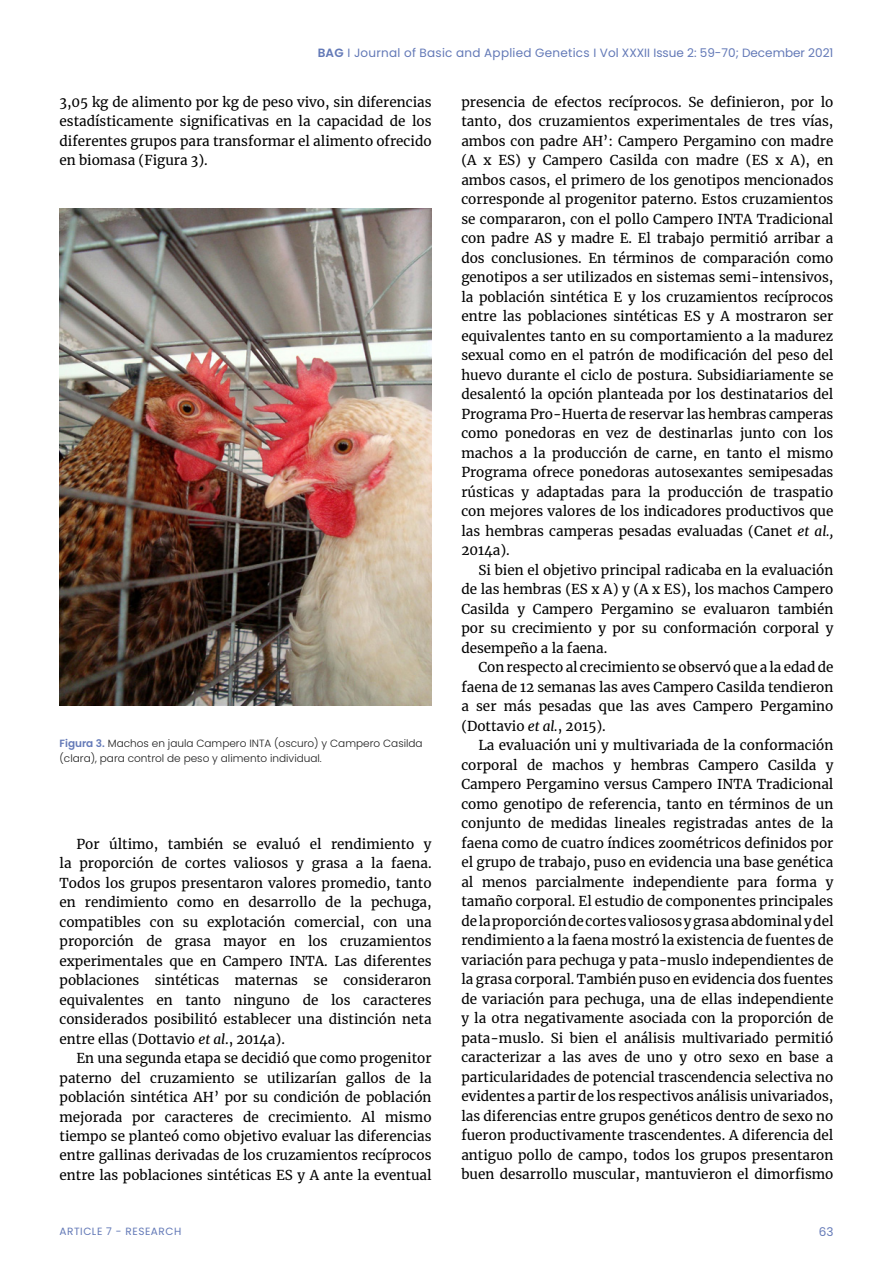
<style>
.page{position:relative;width:893px;height:1263px;background:#fff}
.page>*{position:absolute;margin:0;border:0;box-sizing:border-box;transform-origin:0 0}
.t1{font:13.5px/19.5px "Merriweather";color:#000;text-align:justify}
.t2{font:12px "Poppins";letter-spacing:.02em;color:#6379b7}
.t3{font:300 10.5px/15px "Poppins";color:#1f1f1f}
.t4{font:10.5px "Poppins";letter-spacing:.05em;color:#6379b7}
.s1{font-weight:600}
.s2{font-style:italic}
.s3{font-weight:600;color:#6379b7}
</style>
<div class="page">
<img style="left:59px;top:208px;width:373px;height:497px">
<p class="t2" style="left:318px;top:46px;width:517px"><span class="s1">BAG</span> I Journal of Basic and Applied Genetics I Vol XXXII Issue 2: 59-70; December 2021</p>
<p class="t1" style="left:60px;top:92px;width:374px">3,05 kg de alimento por kg de peso vivo, sin diferencias estadísticamente significativas en la capacidad de los diferentes grupos para transformar el alimento ofrecido en biomasa (Figura 3).</p>
<p class="t1" style="left:461px;top:92px;width:374px">presencia de efectos recíprocos. Se definieron, por lo tanto, dos cruzamientos experimentales de tres vías, ambos con padre AH’: Campero Pergamino con madre (A x ES) y Campero Casilda con madre (ES x A), en ambos casos, el primero de los genotipos mencionados corresponde al progenitor paterno. Estos cruzamientos se compararon, con el pollo Campero INTA Tradicional con padre AS y madre E. El trabajo permitió arribar a dos conclusiones. En términos de comparación como genotipos a ser utilizados en sistemas semi-intensivos, la población sintética E y los cruzamientos recíprocos entre las poblaciones sintéticas ES y A mostraron ser equivalentes tanto en su comportamiento a la madurez sexual como en el patrón de modificación del peso del huevo durante el ciclo de postura. Subsidiariamente se desalentó la opción planteada por los destinatarios del Programa Pro-Huerta de reservar las hembras camperas como ponedoras en vez de destinarlas junto con los machos a la producción de carne, en tanto el mismo Programa ofrece ponedoras autosexantes semipesadas rústicas y adaptadas para la producción de traspatio con mejores valores de los indicadores productivos que las hembras camperas pesadas evaluadas (Canet <span class="s2">et al., </span>2014a).</p>
<p class="t1" style="left:461px;top:560px;width:374px;text-indent:17px">Si bien el objetivo principal radicaba en la evaluación de las hembras (ES x A) y (A x ES), los machos Campero Casilda y Campero Pergamino se evaluaron también por su crecimiento y por su conformación corporal y desempeño a la faena.</p>
<p class="t1" style="left:461px;top:657px;width:374px;text-indent:17px">Con respecto al crecimiento se observó que a la edad de faena de 12 semanas las aves Campero Casilda tendieron a ser más pesadas que las aves Campero Pergamino (Dottavio <span class="s2">et al.</span>, 2015).</p>
<p class="t1" style="left:461px;top:735px;width:374px;text-indent:17px">La evaluación uni y multivariada de la conformación corporal de machos y hembras Campero Casilda y Campero Pergamino versus Campero INTA Tradicional como genotipo de referencia, tanto en términos de un conjunto de medidas lineales registradas antes de la faena como de cuatro índices zoométricos definidos por el grupo de trabajo, puso en evidencia una base genética al menos parcialmente independiente para forma y tamaño corporal. El estudio de componentes principales de la proporción de cortes valiosos y grasa abdominal y del rendimiento a la faena mostró la existencia de fuentes de variación para pechuga y pata-muslo independientes de la grasa corporal. También puso en evidencia dos fuentes de variación para pechuga, una de ellas independiente y la otra negativamente asociada con la proporción de pata-muslo. Si bien el análisis multivariado permitió caracterizar a las aves de uno y otro sexo en base a particularidades de potencial trascendencia selectiva no evidentes a partir de los respectivos análisis univariados, las diferencias entre grupos genéticos dentro de sexo no fueron productivamente trascendentes. A diferencia del antiguo pollo de campo, todos los grupos presentaron buen desarrollo muscular, mantuvieron el dimorfismo</p>
<p class="t3" style="left:60px;top:735px;width:365px"><span class="s3">Figura 3.</span> Machos en jaula Campero INTA (oscuro) y Campero Casilda (clara), para control de peso y alimento individual.</p>
<p class="t1" style="left:60px;top:833px;width:374px;text-indent:17px">Por último, también se evaluó el rendimiento y la proporción de cortes valiosos y grasa a la faena.<br>Todos los grupos presentaron valores promedio, tanto en rendimiento como en desarrollo de la pechuga, compatibles con su explotación comercial, con una proporción de grasa mayor en los cruzamientos experimentales que en Campero INTA. Las diferentes poblaciones sintéticas maternas se consideraron equivalentes en tanto ninguno de los caracteres considerados posibilitó establecer una distinción neta entre ellas (Dottavio <span class="s2">et al</span>., 2014a).</p>
<p class="t1" style="left:60px;top:1048px;width:374px;text-indent:17px">En una segunda etapa se decidió que como progenitor paterno del cruzamiento se utilizarían gallos de la población sintética AH’ por su condición de población mejorada por caracteres de crecimiento. Al mismo tiempo se planteó como objetivo evaluar las diferencias entre gallinas derivadas de los cruzamientos recíprocos entre las poblaciones sintéticas ES y A ante la eventual</p>
<p class="t4" style="left:60px;top:1225px;width:123px">ARTICLE 7 - RESEARCH</p>
<p class="t2" style="left:819px;top:1225px;width:16px">63</p>
</div>
